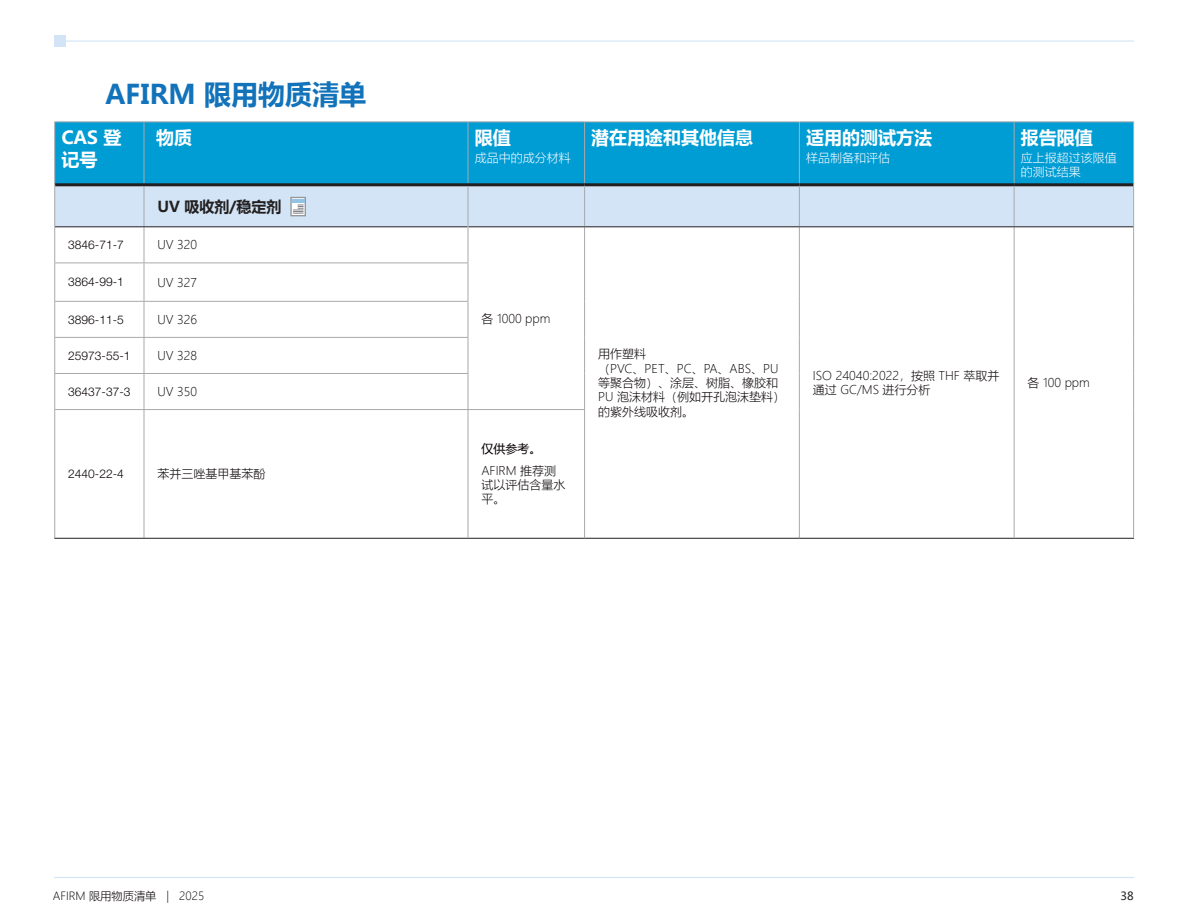
<style>
.page{position:relative;width:1188px;height:918px;background:#fff}
.page>*{position:absolute;margin:0;border:0;box-sizing:border-box;transform-origin:0 0}
.t1{font:700 27px "Microsoft Ya Hei";color:#1272ba}
.t2{font:700 18px/21.6px "Microsoft Ya Hei";color:#fff}
.t3{font:700 15px "Microsoft Ya Hei";color:#231f20}
.t4{font:300 12px/14.4px "Microsoft Ya Hei";color:#090305}
.t5{font:300 12px "Helvetica Neue LT Pro";color:#090305}
.t6{font:300 12px/14.4px "Microsoft Ya Hei";color:#fff}
.t7{font:12px "Microsoft Ya Hei";color:#090305}
.t8{font:300 11.25px "Microsoft Ya Hei";color:#090305}
.t9{font:11.25px "Microsoft Ya Hei";color:#231f20}
</style>
<div class="page">
<hr style="left:54px;top:877px;width:1080px;height:1px;background:#d2e4f5">
<hr style="left:60px;top:40px;width:1074px;height:2px;background:#d2e4f5">
<div style="left:54px;top:35px;width:11px;height:12px;background:#d2e4f5"></div>
<div style="left:55px;top:123px;width:1078px;height:60px;background:#009cd4"></div>
<div style="left:585px;top:122px;width:214px;height:63px;background:#009cd4"></div>
<div style="left:55px;top:186px;width:1078px;height:40px;background:#d2e4f5"></div>
<hr style="left:144px;top:122px;width:1px;height:61px;background:#a7a9ac">
<hr style="left:468px;top:122px;width:1px;height:61px;background:#a7a9ac">
<hr style="left:584px;top:122px;width:1px;height:61px;background:#a7a9ac">
<hr style="left:799px;top:122px;width:1px;height:61px;background:#a7a9ac">
<hr style="left:144px;top:227px;width:1px;height:36px;background:#a7a9ac">
<hr style="left:799px;top:227px;width:1px;height:36px;background:#a7a9ac">
<hr style="left:144px;top:263px;width:1px;height:38px;background:#a7a9ac">
<hr style="left:799px;top:263px;width:1px;height:38px;background:#a7a9ac">
<hr style="left:144px;top:302px;width:1px;height:35px;background:#a7a9ac">
<hr style="left:799px;top:301px;width:1px;height:36px;background:#a7a9ac">
<hr style="left:144px;top:338px;width:1px;height:35px;background:#a7a9ac">
<hr style="left:799px;top:337px;width:1px;height:36px;background:#a7a9ac">
<hr style="left:144px;top:374px;width:1px;height:35px;background:#a7a9ac">
<hr style="left:799px;top:373px;width:1px;height:37px;background:#a7a9ac">
<hr style="left:144px;top:410px;width:1px;height:128px;background:#a7a9ac">
<hr style="left:799px;top:410px;width:1px;height:128px;background:#a7a9ac">
<hr style="left:1014px;top:122px;width:1px;height:61px;background:#a7a9ac">
<hr style="left:1133px;top:122px;width:1px;height:63px;background:#a7a9ac">
<hr style="left:585px;top:538px;width:214px;height:1px;background:#231f20">
<hr style="left:799px;top:538px;width:215px;height:1px;background:#231f20">
<hr style="left:1014px;top:538px;width:120px;height:1px;background:#231f20">
<hr style="left:54px;top:122px;width:90px;height:1px;background:#a7a9ac">
<hr style="left:54px;top:122px;width:1px;height:63px;background:#a7a9ac">
<hr style="left:144px;top:122px;width:324px;height:1px;background:#a7a9ac">
<hr style="left:468px;top:122px;width:117px;height:1px;background:#a7a9ac">
<hr style="left:585px;top:122px;width:214px;height:1px;background:#a7a9ac">
<hr style="left:799px;top:122px;width:215px;height:1px;background:#a7a9ac">
<hr style="left:1014px;top:122px;width:120px;height:1px;background:#a7a9ac">
<hr style="left:54px;top:227px;width:1px;height:36px;background:#a7a9ac">
<hr style="left:1014px;top:227px;width:1px;height:36px;background:#a7a9ac">
<hr style="left:1133px;top:227px;width:1px;height:36px;background:#a7a9ac">
<hr style="left:54px;top:263px;width:1px;height:38px;background:#a7a9ac">
<hr style="left:1014px;top:263px;width:1px;height:38px;background:#a7a9ac">
<hr style="left:1133px;top:263px;width:1px;height:38px;background:#a7a9ac">
<hr style="left:54px;top:302px;width:1px;height:35px;background:#a7a9ac">
<hr style="left:1014px;top:301px;width:1px;height:36px;background:#a7a9ac">
<hr style="left:1133px;top:301px;width:1px;height:36px;background:#a7a9ac">
<hr style="left:54px;top:338px;width:1px;height:35px;background:#a7a9ac">
<hr style="left:1014px;top:337px;width:1px;height:36px;background:#a7a9ac">
<hr style="left:1133px;top:337px;width:1px;height:36px;background:#a7a9ac">
<hr style="left:54px;top:374px;width:1px;height:35px;background:#a7a9ac">
<hr style="left:1014px;top:373px;width:1px;height:37px;background:#a7a9ac">
<hr style="left:1133px;top:373px;width:1px;height:37px;background:#a7a9ac">
<hr style="left:54px;top:410px;width:1px;height:128px;background:#a7a9ac">
<hr style="left:1014px;top:410px;width:1px;height:128px;background:#a7a9ac">
<hr style="left:1133px;top:410px;width:1px;height:128px;background:#a7a9ac">
<hr style="left:54px;top:263px;width:90px;height:1px;background:#a7a9ac">
<hr style="left:144px;top:263px;width:324px;height:1px;background:#a7a9ac">
<hr style="left:54px;top:301px;width:90px;height:1px;background:#a7a9ac">
<hr style="left:144px;top:301px;width:324px;height:1px;background:#a7a9ac">
<hr style="left:54px;top:337px;width:90px;height:1px;background:#a7a9ac">
<hr style="left:144px;top:337px;width:324px;height:1px;background:#a7a9ac">
<hr style="left:54px;top:373px;width:90px;height:1px;background:#a7a9ac">
<hr style="left:144px;top:373px;width:324px;height:1px;background:#a7a9ac">
<hr style="left:468px;top:409px;width:117px;height:1px;background:#a7a9ac">
<hr style="left:54px;top:409px;width:90px;height:1px;background:#a7a9ac">
<hr style="left:144px;top:409px;width:324px;height:1px;background:#a7a9ac">
<hr style="left:584px;top:227px;width:1px;height:36px;background:#a7a9ac">
<hr style="left:584px;top:263px;width:1px;height:38px;background:#a7a9ac">
<hr style="left:584px;top:301px;width:1px;height:36px;background:#a7a9ac">
<hr style="left:584px;top:337px;width:1px;height:36px;background:#a7a9ac">
<hr style="left:584px;top:373px;width:1px;height:36px;background:#a7a9ac">
<hr style="left:584px;top:410px;width:1px;height:128px;background:#a7a9ac">
<hr style="left:55px;top:183px;width:89px;height:3px;background:#231f20">
<hr style="left:144px;top:183px;width:324px;height:3px;background:#231f20">
<hr style="left:468px;top:183px;width:117px;height:3px;background:#231f20">
<hr style="left:585px;top:183px;width:214px;height:3px;background:#231f20">
<hr style="left:799px;top:183px;width:215px;height:3px;background:#231f20">
<hr style="left:1014px;top:183px;width:119px;height:3px;background:#231f20">
<hr style="left:54px;top:185px;width:1px;height:42px;background:#a7a9ac">
<hr style="left:144px;top:186px;width:1px;height:40px;background:#a7a9ac">
<hr style="left:584px;top:186px;width:1px;height:40px;background:#a7a9ac">
<hr style="left:799px;top:186px;width:1px;height:40px;background:#a7a9ac">
<hr style="left:1014px;top:186px;width:1px;height:40px;background:#a7a9ac">
<hr style="left:1133px;top:185px;width:1px;height:42px;background:#a7a9ac">
<hr style="left:55px;top:226px;width:89px;height:1px;background:#231f20">
<hr style="left:144px;top:226px;width:324px;height:1px;background:#231f20">
<hr style="left:468px;top:226px;width:117px;height:1px;background:#231f20">
<hr style="left:585px;top:226px;width:214px;height:1px;background:#231f20">
<hr style="left:799px;top:226px;width:215px;height:1px;background:#231f20">
<hr style="left:1014px;top:226px;width:119px;height:1px;background:#231f20">
<hr style="left:54px;top:538px;width:90px;height:1px;background:#231f20">
<hr style="left:144px;top:538px;width:324px;height:1px;background:#231f20">
<hr style="left:468px;top:538px;width:117px;height:1px;background:#231f20">
<hr style="left:468px;top:186px;width:1px;height:41px;background:#a7a9ac">
<hr style="left:468px;top:227px;width:1px;height:36px;background:#a7a9ac">
<hr style="left:468px;top:263px;width:1px;height:38px;background:#a7a9ac">
<hr style="left:468px;top:302px;width:1px;height:35px;background:#a7a9ac">
<hr style="left:468px;top:338px;width:1px;height:35px;background:#a7a9ac">
<hr style="left:468px;top:374px;width:1px;height:35px;background:#a7a9ac">
<hr style="left:468px;top:410px;width:1px;height:128px;background:#a7a9ac">
<div style="left:290px;top:197px;width:16px;height:19px;background:#92c3e5;border:1px solid #949698"></div>
<svg style="left:292px;top:200px;width:13px;height:14px"></svg>
<h1 class="t1" style="left:105px;top:75px;width:263px">AFIRM 限用物质清单</h1>
<h2 class="t2" style="left:61px;top:126px;width:61px">CAS 登记号</h2>
<h2 class="t2" style="left:156px;top:126px;width:37px">物质</h2>
<h2 class="t2" style="left:475px;top:126px;width:37px">限值</h2>
<p class="t6" style="left:475px;top:150px;width:97px">成品中的成分材料</p>
<p class="t3" style="left:158px;top:196px;width:125px">UV 吸收剂/稳定剂</p>
<p class="t5" style="left:68px;top:238px;width:57px">3846-71-7</p>
<p class="t4" style="left:158px;top:238px;width:41px">UV 320</p>
<p class="t5" style="left:68px;top:275px;width:57px">3864-99-1</p>
<p class="t4" style="left:158px;top:275px;width:41px">UV 327</p>
<p class="t5" style="left:68px;top:312px;width:57px">3896-11-5</p>
<p class="t4" style="left:158px;top:312px;width:41px">UV 326</p>
<p class="t5" style="left:68px;top:348px;width:64px">25973-55-1</p>
<p class="t4" style="left:158px;top:348px;width:41px">UV 328</p>
<p class="t5" style="left:68px;top:384px;width:64px">36437-37-3</p>
<p class="t4" style="left:158px;top:384px;width:41px">UV 350</p>
<p class="t5" style="left:68px;top:467px;width:57px">2440-22-4</p>
<p class="t4" style="left:158px;top:467px;width:109px">苯并三唑基甲基苯酚</p>
<p class="t4" style="left:482px;top:311px;width:70px">各 1000 ppm</p>
<p class="t7" style="left:482px;top:441px;width:61px">仅供参考。</p>
<p class="t4" style="left:482px;top:463px;width:85px">AFIRM 推荐测试以评估含量水平。</p>
<h2 class="t2" style="left:591px;top:126px;width:163px">潜在用途和其他信息</h2>
<h2 class="t2" style="left:806px;top:126px;width:127px">适用的测试方法</h2>
<p class="t6" style="left:806px;top:150px;width:85px">样品制备和评估</p>
<h2 class="t2" style="left:1021px;top:126px;width:73px">报告限值</h2>
<p class="t6" style="left:1021px;top:150px;width:97px">应上报超过该限值的测试结果</p>
<p class="t4" style="left:598px;top:347px;width:188px">用作塑料<br>（PVC、PET、PC、PA、ABS、PU等聚合物）、涂层、树脂、橡胶和<br>PU 泡沫材料（例如开孔泡沫垫料）的紫外线吸收剂。</p>
<p class="t4" style="left:813px;top:368px;width:188px">ISO 24040:2022，按照 THF 萃取并通过 GC/MS 进行分析</p>
<p class="t4" style="left:1028px;top:375px;width:64px">各 100 ppm</p>
<p class="t8" style="left:53px;top:888px;width:153px">AFIRM 限用物质清单 | 2025</p>
<p class="t9" style="left:1121px;top:888px;width:15px">38</p>
</div>
